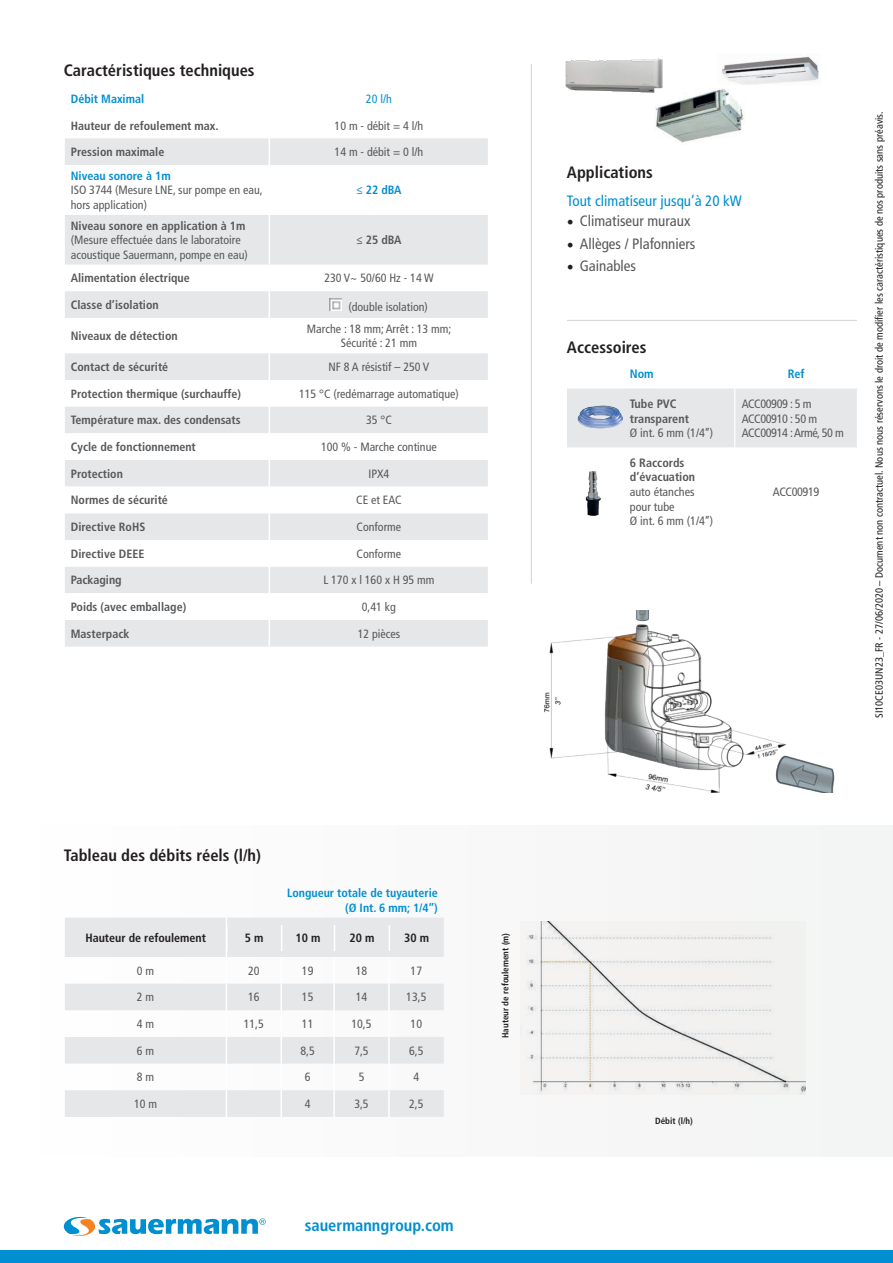
<style>
.page{position:relative;width:893px;height:1263px;background:#fff}
.page>*{position:absolute;margin:0;border:0;box-sizing:border-box;transform-origin:0 0}
.t1{font:700 condensed 16.5px "Frutiger LT Std";color:#231f20}
.t2{font:700 condensed 16.5px "Frutiger LT Std";color:#008fd0}
.t3{font:condensed 15px "Frutiger LT Std";color:#57585a}
.t4{font:condensed 15px "Frutiger LT Std";color:#008fd0}
.t5{font:condensed 12.15px/14.5px "Frutiger LT Std";color:#57585a}
.t6{font:condensed 12.15px "Frutiger LT Std";letter-spacing:-.03em;color:#57585a}
.t7{font:700 condensed 12.15px/14.5px "Frutiger LT Std";color:#57585a}
.t8{font:700 condensed 12.15px "Frutiger LT Std";color:#008fd0}
.t9{font:condensed 12px/14.4px "Frutiger LT Std";color:#57585a}
.t10{font:700 condensed 12px "Frutiger LT Std";color:#57585a}
.t11{font:700 condensed 12px/14.4px "Frutiger LT Std";color:#008fd0;text-align:right}
.t12{font:700 condensed 12px "Frutiger LT Std";color:#231f20}
.t13{font:condensed 12px "Frutiger LT Std";color:#008fd0}
.t14{font:condensed 10.5px "Frutiger LT Std";color:#231f20}
.t15{font:700 condensed 9px "Frutiger LT Std";color:#231f20}
.s1{font-weight:700;color:#008fd0}
.s2{font-weight:700}
.s3{font-family:"Minion Pro";font-stretch:normal;font-size:18px;color:#231f20}
.s4{font-weight:400}
</style>
<div class="page">
<div style="left:0;top:826px;width:893px;height:331px;background:#f8f8f9"></div>
<div style="left:0;top:1251px;width:893px;height:12px;background:#008fd0"></div>
<div style="left:567px;top:389px;width:290px;height:58px;background:#e6e7e9"></div>
<hr style="left:734px;top:389px;width:1px;height:58px;background:#fff">
<img style="left:574px;top:402px;width:52px;height:32px">
<svg style="left:64px;top:1217px;width:202px;height:19px"></svg>
<hr style="left:531px;top:64px;width:1px;height:520px;background:#d1d2d4">
<hr style="left:567px;top:320px;width:290px;height:1px;background:#d1d2d4">
<div style="left:65px;top:138px;width:423px;height:508px;background:#e6e7e9"></div>
<svg style="left:65px;top:165px;width:423px;height:455px"></svg>
<svg style="left:269px;top:265px;width:1px;height:53px"></svg>
<hr style="left:269px;top:318px;width:1px;height:35px;background:#fff">
<svg style="left:269px;top:138px;width:1px;height:27px"></svg>
<hr style="left:269px;top:165px;width:1px;height:50px;background:#fff">
<hr style="left:269px;top:215px;width:1px;height:50px;background:#fff">
<svg style="left:269px;top:353px;width:1px;height:293px"></svg>
<svg style="left:330px;top:299px;width:12px;height:12px"></svg>
<img style="left:585px;top:471px;width:16px;height:45px">
<svg style="left:65px;top:918px;width:379px;height:199px;fill:#e6e7e9"></svg>
<hr style="left:226px;top:917px;width:1px;height:40px;background:#fff">
<hr style="left:280px;top:957px;width:2px;height:27px;background:#fff">
<hr style="left:333px;top:957px;width:2px;height:27px;background:#fff">
<hr style="left:388px;top:957px;width:2px;height:27px;background:#fff">
<hr style="left:280px;top:984px;width:2px;height:26px;background:#fff">
<hr style="left:333px;top:984px;width:2px;height:26px;background:#fff">
<hr style="left:388px;top:984px;width:2px;height:26px;background:#fff">
<hr style="left:280px;top:1010px;width:2px;height:27px;background:#fff">
<hr style="left:333px;top:1010px;width:2px;height:27px;background:#fff">
<hr style="left:388px;top:1010px;width:2px;height:27px;background:#fff">
<hr style="left:280px;top:1037px;width:2px;height:26px;background:#fff">
<hr style="left:333px;top:1037px;width:2px;height:26px;background:#fff">
<hr style="left:388px;top:1037px;width:2px;height:26px;background:#fff">
<hr style="left:280px;top:1063px;width:2px;height:27px;background:#fff">
<hr style="left:333px;top:1063px;width:2px;height:27px;background:#fff">
<hr style="left:388px;top:1063px;width:2px;height:27px;background:#fff">
<svg style="left:226px;top:957px;width:1px;height:160px"></svg>
<hr style="left:280px;top:1090px;width:2px;height:27px;background:#fff">
<hr style="left:333px;top:1090px;width:2px;height:27px;background:#fff">
<hr style="left:388px;top:1090px;width:2px;height:27px;background:#fff">
<hr style="left:226px;top:925px;width:2px;height:26px;background:#fff">
<svg style="left:281px;top:925px;width:1px;height:26px"></svg>
<svg style="left:334px;top:925px;width:1px;height:26px"></svg>
<svg style="left:389px;top:925px;width:1px;height:26px"></svg>
<img style="left:521px;top:921px;width:284px;height:173px">
<img style="left:544px;top:611px;width:290px;height:182px">
<img style="left:566px;top:58px;width:97px;height:35px">
<img style="left:718px;top:56px;width:101px;height:29px">
<img style="left:647px;top:89px;width:97px;height:54px">
<p class="t1" style="left:64px;top:61px;width:192px">Caractéristiques techniques</p>
<p class="t11" style="left:71px;top:92px;width:75px">Débit Maximal</p>
<p class="t13" style="left:366px;top:92px;width:27px">20 l/h</p>
<p class="t10" style="left:71px;top:118px;width:149px">Hauteur de refoulement max.</p>
<p class="t9" style="left:335px;top:118px;width:90px">10 m - débit = 4 l/h</p>
<p class="t10" style="left:71px;top:145px;width:95px">Pression maximale</p>
<p class="t9" style="left:335px;top:145px;width:90px">14 m - débit = 0 l/h</p>
<p class="t9" style="left:71px;top:169px;width:193px"><span class="s1">Niveau sonore à 1m<br></span>ISO 3744 (Mesure LNE, sur pompe en eau, hors application)</p>
<p class="t11" style="left:356px;top:183px;width:47px">≤ 22 dBA</p>
<p class="t9" style="left:71px;top:219px;width:179px"><span class="s2">Niveau sonore en application à 1m </span>(Mesure effectuée dans le laboratoire acoustique Sauermann, pompe en eau)</p>
<p class="t10" style="left:356px;top:233px;width:47px">≤ 25 dBA</p>
<p class="t10" style="left:71px;top:271px;width:120px">Alimentation électrique</p>
<p class="t9" style="left:324px;top:271px;width:111px">230 V~ 50/60 Hz - 14 W</p>
<p class="t10" style="left:71px;top:298px;width:89px">Classe d’isolation</p>
<p class="t9" style="left:348px;top:299px;width:81px">(double isolation)</p>
<p class="t10" style="left:71px;top:329px;width:108px">Niveaux de détection</p>
<p class="t9" style="left:307px;top:322px;width:146px;text-align:center">Marche : 18 mm; Arrêt : 13 mm;<br>Sécurité : 21 mm</p>
<p class="t10" style="left:71px;top:360px;width:99px">Contact de sécurité</p>
<p class="t9" style="left:329px;top:360px;width:102px">NF 8 A résistif – 250 V</p>
<p class="t10" style="left:71px;top:387px;width:172px">Protection thermique (surchauffe)</p>
<p class="t9" style="left:299px;top:387px;width:161px">115 °C (redémarrage automatique)</p>
<p class="t10" style="left:71px;top:413px;width:171px">Température max. des condensats</p>
<p class="t9" style="left:366px;top:413px;width:27px">35 °C</p>
<p class="t10" style="left:71px;top:440px;width:126px">Cycle de fonctionnement</p>
<p class="t9" style="left:321px;top:440px;width:117px">100 % - Marche continue</p>
<p class="t10" style="left:71px;top:466px;width:54px">Protection</p>
<p class="t9" style="left:368px;top:466px;width:22px">IPX4</p>
<p class="t10" style="left:71px;top:493px;width:99px">Normes de sécurité</p>
<p class="t9" style="left:356px;top:493px;width:47px">CE et EAC</p>
<p class="t10" style="left:71px;top:520px;width:76px">Directive RoHS</p>
<p class="t9" style="left:357px;top:520px;width:46px">Conforme</p>
<p class="t10" style="left:71px;top:546px;width:75px">Directive DEEE</p>
<p class="t9" style="left:357px;top:546px;width:46px">Conforme</p>
<p class="t10" style="left:71px;top:573px;width:52px">Packaging</p>
<p class="t9" style="left:323px;top:573px;width:113px">L 170 x l 160 x H 95 mm</p>
<p class="t10" style="left:71px;top:600px;width:117px">Poids (avec emballage)</p>
<p class="t9" style="left:362px;top:600px;width:36px">0,41 kg</p>
<p class="t10" style="left:71px;top:626px;width:60px">Masterpack</p>
<p class="t9" style="left:358px;top:626px;width:44px">12 pièces</p>
<p class="t1" style="left:64px;top:846px;width:199px">Tableau des débits réels (l/h)</p>
<p class="t11" style="left:287px;top:886px;width:152px">Longueur totale de tuyauterie (Ø Int. 6 mm; 1/4’’)</p>
<p class="t12" style="left:85px;top:930px;width:122px">Hauteur de refoulement</p>
<p class="t12" style="left:245px;top:931px;width:20px">5 m</p>
<p class="t12" style="left:296px;top:931px;width:26px">10 m</p>
<p class="t12" style="left:349px;top:931px;width:26px">20 m</p>
<p class="t12" style="left:404px;top:931px;width:26px">30 m</p>
<p class="t9" style="left:137px;top:963px;width:19px">0 m</p>
<p class="t9" style="left:248px;top:963px;width:13px">20</p>
<p class="t9" style="left:302px;top:963px;width:13px">19</p>
<p class="t9" style="left:356px;top:963px;width:13px">18</p>
<p class="t9" style="left:411px;top:963px;width:13px">17</p>
<p class="t9" style="left:137px;top:990px;width:19px">2 m</p>
<p class="t9" style="left:248px;top:990px;width:13px">16</p>
<p class="t9" style="left:302px;top:990px;width:13px">15</p>
<p class="t9" style="left:356px;top:990px;width:13px">14</p>
<p class="t9" style="left:406px;top:990px;width:22px">13,5</p>
<p class="t9" style="left:137px;top:1017px;width:19px">4 m</p>
<p class="t9" style="left:244px;top:1017px;width:22px">11,5</p>
<p class="t9" style="left:302px;top:1017px;width:13px">11</p>
<p class="t9" style="left:351px;top:1017px;width:22px">10,5</p>
<p class="t9" style="left:411px;top:1017px;width:13px">10</p>
<p class="t9" style="left:137px;top:1043px;width:19px">6 m</p>
<p class="t9" style="left:300px;top:1043px;width:16px">8,5</p>
<p class="t9" style="left:354px;top:1043px;width:16px">7,5</p>
<p class="t9" style="left:409px;top:1043px;width:16px">6,5</p>
<p class="t9" style="left:137px;top:1070px;width:19px">8 m</p>
<p class="t9" style="left:305px;top:1070px;width:7px">6</p>
<p class="t9" style="left:359px;top:1070px;width:7px">5</p>
<p class="t9" style="left:413px;top:1070px;width:7px">4</p>
<p class="t9" style="left:134px;top:1097px;width:25px">10 m</p>
<p class="t9" style="left:305px;top:1097px;width:7px">4</p>
<p class="t9" style="left:354px;top:1097px;width:16px">3,5</p>
<p class="t9" style="left:409px;top:1097px;width:16px">2,5</p>
<p class="t2" style="left:305px;top:1215px;width:150px">sauermanngroup.com</p>
<p class="t15" style="left:500px;top:1038px;width:107px;rotate:-90deg">Hauteur de refoulement (m)</p>
<p class="t1" style="left:567px;top:163px;width:87px">Applications</p>
<p class="t4" style="left:567px;top:192px;width:176px">Tout climatiseur jusqu’à 20 kW</p>
<p class="t3" style="left:567px;top:212px;width:125px"><span class="s3">•</span> Climatiseur muraux</p>
<p class="t3" style="left:567px;top:235px;width:130px"><span class="s3">•</span> Allèges / Plafonniers</p>
<p class="t3" style="left:567px;top:257px;width:71px"><span class="s3">•</span> Gainables</p>
<p class="t1" style="left:567px;top:337px;width:81px">Accessoires</p>
<p class="t8" style="left:630px;top:367px;width:25px">Nom</p>
<p class="t8" style="left:788px;top:367px;width:18px">Ref</p>
<p class="t7" style="left:630px;top:396px;width:85px">Tube PVC transparent<br><span class="s4">Ø int. 6 mm (1/4’’)</span></p>
<p class="t6" style="left:742px;top:397px;width:71px">ACC00909 : 5 m</p>
<p class="t6" style="left:742px;top:411px;width:77px">ACC00910 : 50 m</p>
<p class="t6" style="left:742px;top:426px;width:104px">ACC00914 : Armé, 50 m</p>
<p class="t5" style="left:630px;top:455px;width:85px"><span class="s2">6 Raccords d’évacuation </span>auto étanches pour tube<br>Ø int. 6 mm (1/4’’)</p>
<p class="t6" style="left:773px;top:485px;width:48px">ACC00919</p>
<p class="t14" style="left:873px;top:718px;width:608px;rotate:-90deg">SI10CE03UN23_FR - 27/06/2020 – Document non contractuel. Nous nous réservons le droit de modifier les caractéristiques de nos produits sans préavis.</p>
<p class="t15" style="left:655px;top:1115px;width:39px">Débit (l/h)</p>
</div>
